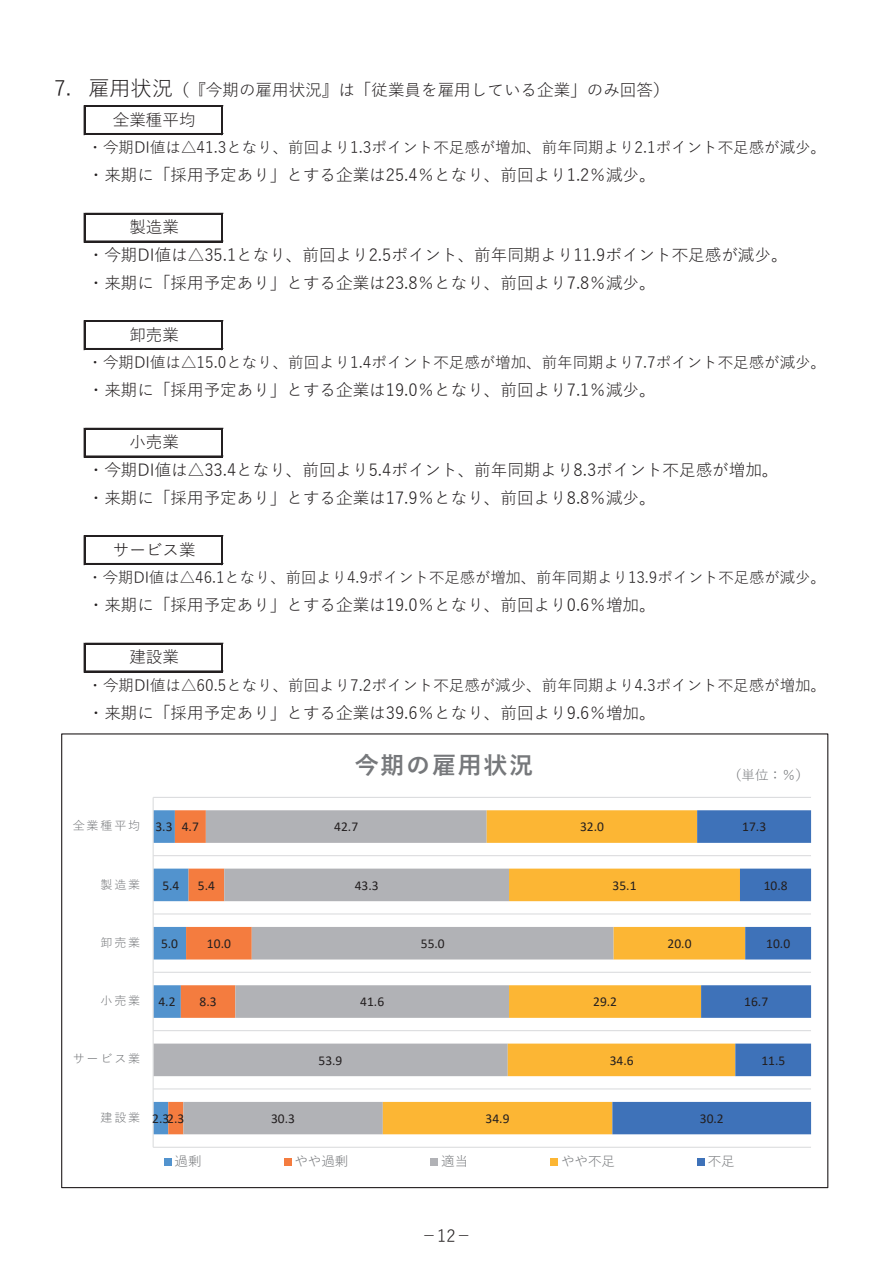
<style>
.page{position:relative;width:893px;height:1263px;background:#fff}
.page>*{position:absolute;margin:0;border:0;box-sizing:border-box;transform-origin:0 0}
.t1{font:700 24px "Yu Gothic";letter-spacing:.075em;color:#76787b}
.t2{font:16.5px "Yu Gothic";color:#231f20}
.t3{font:15.45px "Yu Gothic";color:#231f20}
.t4{font:15.3px "Yu Gothic";color:#231f20}
.t5{font:13.5px "Calibri";color:#231f20}
.t6{font:13.5px "Yu Gothic";color:#76787b}
.t7{font:12px "Yu Gothic";letter-spacing:.15em;color:#76787b}
.s1{font-size:21px}
</style>
<div class="page">
<svg style="left:84px;top:106px;width:1px;height:29px"></svg>
<svg style="left:221px;top:107px;width:2px;height:26px"></svg>
<svg style="left:84px;top:213px;width:1px;height:29px"></svg>
<svg style="left:221px;top:215px;width:2px;height:26px"></svg>
<svg style="left:84px;top:321px;width:1px;height:29px"></svg>
<svg style="left:221px;top:322px;width:2px;height:26px"></svg>
<svg style="left:84px;top:428px;width:1px;height:29px"></svg>
<svg style="left:221px;top:430px;width:2px;height:26px"></svg>
<svg style="left:84px;top:536px;width:1px;height:29px"></svg>
<svg style="left:221px;top:537px;width:2px;height:26px"></svg>
<svg style="left:84px;top:643px;width:1px;height:29px"></svg>
<svg style="left:221px;top:644px;width:2px;height:27px"></svg>
<hr style="left:86px;top:105px;width:137px;height:1px;background:#231f20">
<hr style="left:85px;top:106px;width:138px;height:1px;background:#231f20">
<hr style="left:85px;top:133px;width:138px;height:2px;background:#231f20">
<hr style="left:85px;top:213px;width:138px;height:2px;background:#231f20">
<hr style="left:85px;top:241px;width:138px;height:1px;background:#231f20">
<hr style="left:86px;top:320px;width:137px;height:1px;background:#231f20">
<hr style="left:85px;top:321px;width:138px;height:1px;background:#231f20">
<hr style="left:85px;top:348px;width:138px;height:2px;background:#231f20">
<hr style="left:85px;top:428px;width:138px;height:2px;background:#231f20">
<hr style="left:85px;top:456px;width:138px;height:1px;background:#231f20">
<hr style="left:86px;top:535px;width:137px;height:1px;background:#231f20">
<hr style="left:85px;top:536px;width:138px;height:1px;background:#231f20">
<hr style="left:85px;top:563px;width:138px;height:2px;background:#231f20">
<hr style="left:85px;top:643px;width:138px;height:1px;background:#231f20">
<hr style="left:85px;top:671px;width:138px;height:1px;background:#231f20">
<hr style="left:153px;top:1147px;width:658px;height:1px;background:#dcdddf">
<hr style="left:153px;top:797px;width:658px;height:1px;background:#dcdddf">
<svg style="left:154px;top:810px;width:229px;height:324px"></svg>
<svg style="left:383px;top:810px;width:229px;height:324px"></svg>
<svg style="left:612px;top:810px;width:199px;height:324px"></svg>
<hr style="left:153px;top:797px;width:1px;height:350px;background:#dcdddf">
<div style="left:164px;top:1158px;width:7px;height:8px;background:#5293ce"></div>
<div style="left:284px;top:1158px;width:7px;height:8px;background:#f47c3f"></div>
<div style="left:431px;top:1158px;width:7px;height:8px;background:#b1b2b6"></div>
<div style="left:550px;top:1158px;width:8px;height:8px;background:#fcb634"></div>
<div style="left:697px;top:1158px;width:7px;height:8px;background:#3e72b9"></div>
<p class="t2" style="left:54px;top:74px;width:617px"><span class="s1">7. 雇用状況</span>（『今期の雇用状況』は「従業員を雇用している企業」のみ回答）</p>
<p class="t2" style="left:113px;top:104px;width:84px">全業種平均</p>
<p class="t3" style="left:88px;top:133px;width:740px">・今期DI値は△41.3となり、前回より1.3ポイント不足感が増加、前年同期より2.1ポイント不足感が減少。</p>
<p class="t2" style="left:88px;top:160px;width:569px">・来期に「採用予定あり」とする企業は25.4％となり、前回より1.2％減少。</p>
<p class="t2" style="left:129px;top:212px;width:51px">製造業</p>
<p class="t2" style="left:88px;top:240px;width:701px">・今期DI値は△35.1となり、前回より2.5ポイント、前年同期より11.9ポイント不足感が減少。</p>
<p class="t2" style="left:88px;top:267px;width:569px">・来期に「採用予定あり」とする企業は23.8％となり、前回より7.8％減少。</p>
<p class="t2" style="left:129px;top:319px;width:51px">卸売業</p>
<p class="t3" style="left:88px;top:348px;width:740px">・今期DI値は△15.0となり、前回より1.4ポイント不足感が増加、前年同期より7.7ポイント不足感が減少。</p>
<p class="t2" style="left:88px;top:375px;width:569px">・来期に「採用予定あり」とする企業は19.0％となり、前回より7.1％減少。</p>
<p class="t2" style="left:129px;top:427px;width:51px">小売業</p>
<p class="t2" style="left:88px;top:455px;width:692px">・今期DI値は△33.4となり、前回より5.4ポイント、前年同期より8.3ポイント不足感が増加。</p>
<p class="t2" style="left:88px;top:482px;width:569px">・来期に「採用予定あり」とする企業は17.9％となり、前回より8.8％減少。</p>
<p class="t2" style="left:113px;top:534px;width:84px">サービス業</p>
<p class="t4" style="left:88px;top:564px;width:740px">・今期DI値は△46.1となり、前回より4.9ポイント不足感が増加、前年同期より13.9ポイント不足感が減少。</p>
<p class="t2" style="left:88px;top:590px;width:569px">・来期に「採用予定あり」とする企業は19.0％となり、前回より0.6％増加。</p>
<p class="t2" style="left:129px;top:642px;width:51px">建設業</p>
<p class="t3" style="left:88px;top:671px;width:740px">・今期DI値は△60.5となり、前回より7.2ポイント不足感が減少、前年同期より4.3ポイント不足感が増加。</p>
<p class="t2" style="left:88px;top:697px;width:569px">・来期に「採用予定あり」とする企業は39.6％となり、前回より9.6％増加。</p>
<p class="t1" style="left:355px;top:751px;width:180px">今期の雇用状況</p>
<p class="t6" style="left:728px;top:762px;width:82px">（単位：％）</p>
<p class="t7" style="left:73px;top:815px;width:69px">全業種平均</p>
<p class="t5" style="left:155px;top:817px;width:19px">3.3</p>
<p class="t5" style="left:182px;top:817px;width:19px">4.7</p>
<p class="t5" style="left:334px;top:817px;width:25px">42.7</p>
<p class="t5" style="left:580px;top:817px;width:25px">32.0</p>
<p class="t5" style="left:742px;top:817px;width:25px">17.3</p>
<p class="t7" style="left:100px;top:873px;width:41px">製造業</p>
<p class="t5" style="left:162px;top:876px;width:19px">5.4</p>
<p class="t5" style="left:198px;top:876px;width:19px">5.4</p>
<p class="t5" style="left:355px;top:876px;width:25px">43.3</p>
<p class="t5" style="left:613px;top:876px;width:25px">35.1</p>
<p class="t5" style="left:764px;top:876px;width:25px">10.8</p>
<p class="t7" style="left:100px;top:931px;width:41px">卸売業</p>
<p class="t5" style="left:161px;top:934px;width:19px">5.0</p>
<p class="t5" style="left:207px;top:934px;width:25px">10.0</p>
<p class="t5" style="left:421px;top:934px;width:25px">55.0</p>
<p class="t5" style="left:668px;top:934px;width:25px">20.0</p>
<p class="t5" style="left:766px;top:934px;width:25px">10.0</p>
<p class="t7" style="left:100px;top:990px;width:41px">小売業</p>
<p class="t5" style="left:158px;top:992px;width:19px">4.2</p>
<p class="t5" style="left:200px;top:992px;width:19px">8.3</p>
<p class="t5" style="left:360px;top:992px;width:25px">41.6</p>
<p class="t5" style="left:593px;top:992px;width:25px">29.2</p>
<p class="t5" style="left:744px;top:992px;width:25px">16.7</p>
<p class="t7" style="left:73px;top:1048px;width:69px">サービス業</p>
<p class="t5" style="left:319px;top:1051px;width:25px">53.9</p>
<p class="t5" style="left:610px;top:1051px;width:25px">34.6</p>
<p class="t5" style="left:761px;top:1051px;width:25px">11.5</p>
<p class="t7" style="left:100px;top:1106px;width:41px">建設業</p>
<p class="t5" style="left:152px;top:1109px;width:34px">2.32.3</p>
<p class="t5" style="left:271px;top:1109px;width:25px">30.3</p>
<p class="t5" style="left:486px;top:1109px;width:25px">34.9</p>
<p class="t5" style="left:700px;top:1109px;width:25px">30.2</p>
<p class="t6" style="left:175px;top:1149px;width:28px">過剰</p>
<p class="t6" style="left:294px;top:1149px;width:55px">やや過剰</p>
<p class="t6" style="left:441px;top:1149px;width:28px">適当</p>
<p class="t6" style="left:561px;top:1149px;width:55px">やや不足</p>
<p class="t6" style="left:708px;top:1149px;width:28px">不足</p>
<p class="t2" style="left:421px;top:1220px;width:53px">－12－</p>
</div>
